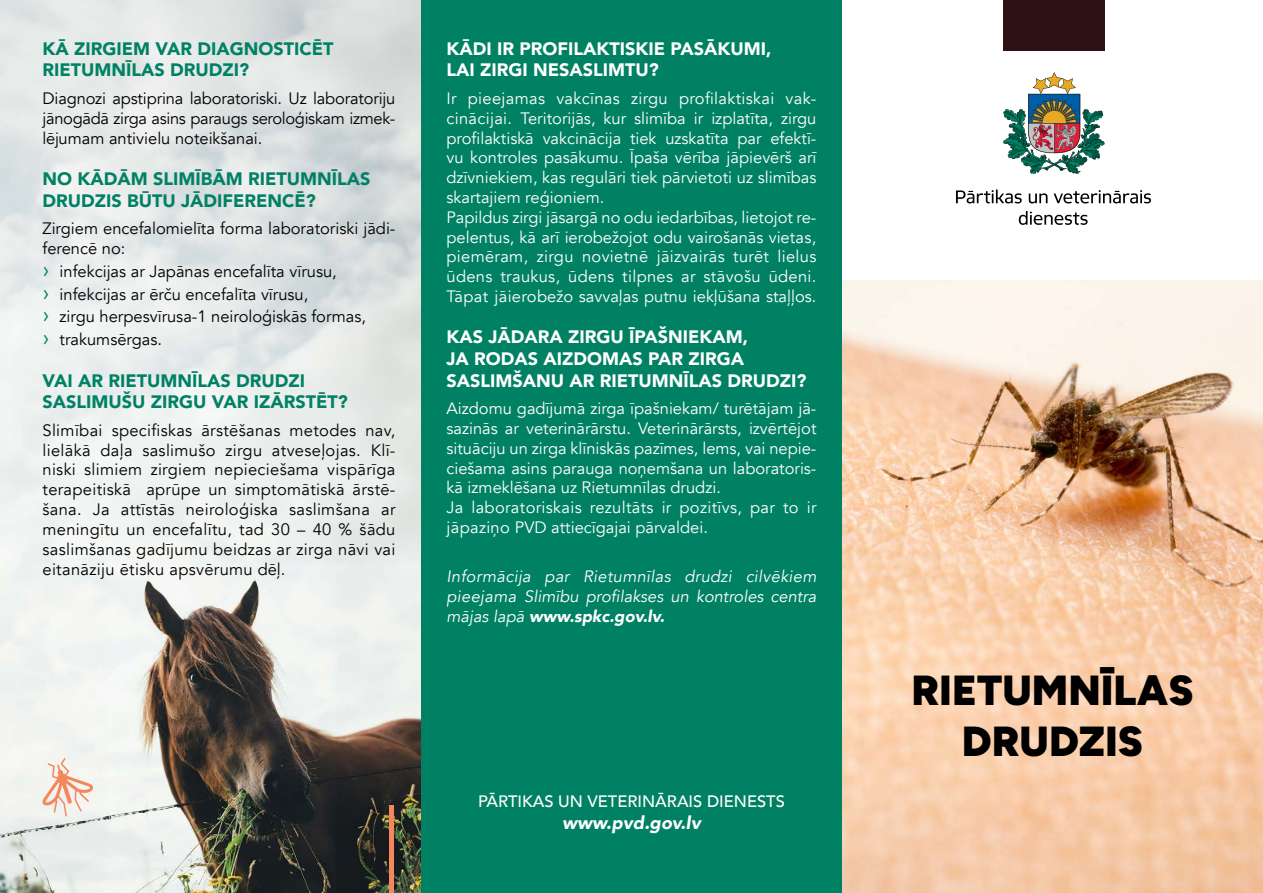
<style>
.page{position:relative;width:1263px;height:893px;background:#fff}
.page>*{position:absolute;margin:0;border:0;box-sizing:border-box;transform-origin:0 0}
.t1{font:300 42px/50.4px "Figtree";color:#000;text-align:center}
.t2{font:900 18px/21.6px "Avenir";color:#008164}
.t3{font:900 18px/21.6px "Avenir";color:#fff}
.t4{font:italic 900 18px "Avenir";color:#fff}
.t5{font:16.5px/19.8px "Avenir";color:#fff}
.t6{font:16.5px/19.8px "Avenir";color:#000;text-align:justify}
.t7{font:italic 16.5px/19.8px "Avenir";color:#fff;text-align:justify}
.t8{font:500 16.5px "Avenir";color:#fff}
.s1{font-size:22.5px;color:#008164}
.s2{font-weight:900}
</style>
<div class="page">
<img style="left:842px;top:281px;width:421px;height:612px">
<img style="left:0;top:0;width:421px;height:893px">
<div style="left:1003px;top:0;width:101px;height:51px;background:#2e1114"></div>
<svg style="left:1019px;top:211px;width:68px;height:14px"></svg>
<svg style="left:956px;top:190px;width:195px;height:13px"></svg>
<img style="left:1003px;top:72px;width:102px;height:102px">
<svg style="left:42px;top:758px;width:51px;height:58px"></svg>
<div style="left:389px;top:806px;width:5px;height:87px;background:#f5875f"></div>
<div style="left:421px;top:0;width:421px;height:893px;background:#008164"></div>
<p class="t2" style="left:43px;top:37px;width:292px">KĀ ZIRGIEM VAR DIAGNOSTICĒT<br>RIETUMNĪLAS DRUDZI?</p>
<p class="t6" style="left:43px;top:89px;width:354px">Diagnozi apstiprina laboratoriski. Uz laboratoriju jānogādā zirga asins paraugs seroloģiskam izmek&shy;lējumam antivielu noteikšanai.</p>
<p class="t2" style="left:43px;top:168px;width:329px">NO KĀDĀM SLIMĪBĀM RIETUMNĪLAS<br>DRUDZIS BŪTU JĀDIFERENCĒ?</p>
<p class="t6" style="left:43px;top:219px;width:354px">Zirgiem encefalomielīta forma laboratoriski jādi&shy;ferencē no:</p>
<p class="t6" style="left:43px;top:260px;width:325px;line-height:22.8px;text-align:left"><span class="s1">›</span> infekcijas ar Japānas encefalīta vīrusu,<br><span class="s1">›</span> infekcijas ar ērču encefalīta vīrusu,<br><span class="s1">›</span> zirgu herpesvīrusa-1 neiroloģiskās formas, <span class="s1">›</span> trakumsērgas.</p>
<p class="t2" style="left:43px;top:369px;width:307px">VAI AR RIETUMNĪLAS DRUDZI<br>SASLIMUŠU ZIRGU VAR IZĀRSTĒT?</p>
<p class="t6" style="left:43px;top:421px;width:354px">Slimībai specifiskas ārstēšanas metodes nav, lielākā daļa saslimušo zirgu atveseļojas. Klī&shy;niski slimiem zirgiem nepieciešama vispārīga terapeitiskā aprūpe un simptomātiskā ārstē&shy;šana. Ja attīstās neiroloģiska saslimšana ar meningītu un encefalītu, tad 30 – 40 % šādu saslimšanas gadījumu beidzas ar zirga nāvi vai eitanāziju ētisku apsvērumu dēļ.</p>
<p class="t3" style="left:446px;top:37px;width:326px">KĀDI IR PROFILAKTISKIE PASĀKUMI,<br>LAI ZIRGI NESASLIMTU?</p>
<p class="t5" style="left:446px;top:89px;width:371px">Ir pieejamas vakcīnas zirgu profilaktiskai vak&shy;cinācijai. Teritorijās, kur slimība ir izplatīta, zirgu profilaktiskā vakcinācija tiek uzskatīta par efektī&shy;vu kontroles pasākumu. Īpaša vērība jāpievērš arī dzīvniekiem, kas regulāri tiek pārvietoti uz slimības skartajiem reģioniem.<br>Papildus zirgi jāsargā no odu iedarbības, lietojot re&shy;pelentus, kā arī ierobežojot odu vairošanās vietas, piemēram, zirgu novietnē jāizvairās turēt lielus ūdens traukus, ūdens tilpnes ar stāvošu ūdeni.<br>Tāpat jāierobežo savvaļas putnu iekļūšana staļļos.</p>
<p class="t3" style="left:446px;top:326px;width:361px">KAS JĀDARA ZIRGU ĪPAŠNIEKAM,<br>JA RODAS AIZDOMAS PAR ZIRGA<br>SASLIMŠANU AR RIETUMNĪLAS DRUDZI?</p>
<p class="t5" style="left:446px;top:399px;width:371px">Aizdomu gadījumā zirga īpašniekam/ turētājam jā&shy;sazinās ar veterinārārstu. Veterinārārsts, izvērtējot situāciju un zirga klīniskās pazīmes, lems, vai nepie&shy;ciešama asins parauga noņemšana un laboratoris&shy;kā izmeklēšana uz Rietumnīlas drudzi.<br>Ja laboratoriskais rezultāts ir pozitīvs, par to ir jāpaziņo PVD attiecīgajai pārvaldei.</p>
<p class="t7" style="left:446px;top:567px;width:371px">Informācija par Rietumnīlas drudzi cilvēkiem pieejama Slimību profilakses un kontroles centra mājas lapā <span class="s2">www.spkc.gov.lv.</span></p>
<p class="t8" style="left:478px;top:787px;width:308px">PĀRTIKAS UN VETERINĀRAIS DIENESTS</p>
<p class="t4" style="left:562px;top:808px;width:140px">www.pvd.gov.lv</p>
<h1 class="t1" style="left:911px;top:666px;width:284px">RIETUMNĪLAS<br>DRUDZIS</h1>
</div>
